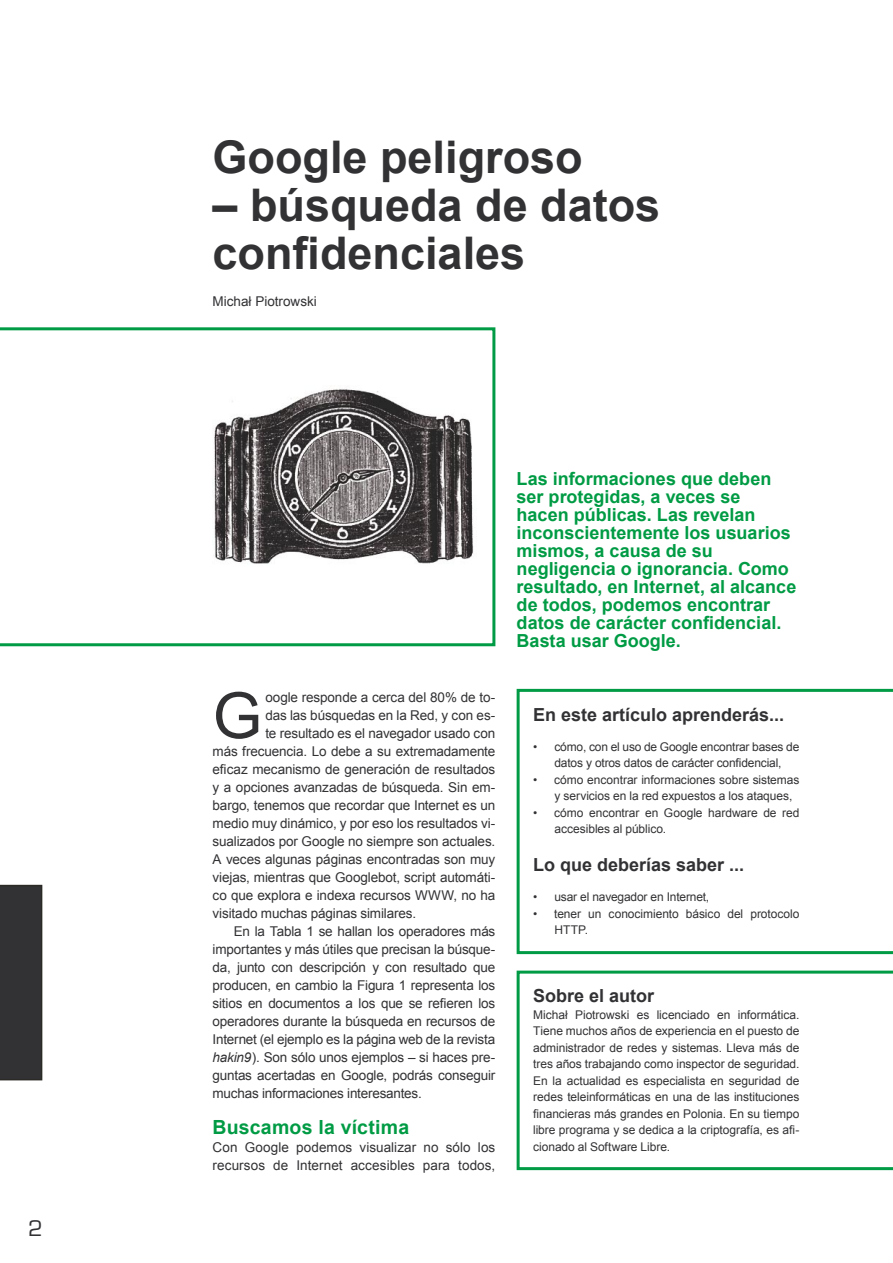
<style>
.page{position:relative;width:893px;height:1263px;background:#fff}
.page>*{position:absolute;margin:0;border:0;box-sizing:border-box;transform-origin:0 0}
.t1{font:63.75px "Arial";color:#323235}
.t2{font:700 45px/48px "Arial";color:#323235}
.t3{font:21px "Euromode";color:#323235}
.t4{font:700 19.5px "Arial";letter-spacing:.01em;color:#009b44}
.t5{font:700 18px/18px "Arial";color:#009b44}
.t6{font:700 18px "Arial";color:#323235}
.t7{font:13.5px/18px "Arial";letter-spacing:-.01em;color:#323235}
.t8{font:12px/16.5px "Arial";letter-spacing:-.005em;color:#323235}
.s1{font-style:italic}
</style>
<div class="page">
<div style="left:0;top:885px;width:42px;height:195px;background:#323235"></div>
<svg style="left:0;top:327px;width:495px;height:319px"></svg>
<img style="left:213px;top:386px;width:263px;height:181px">
<svg style="left:517px;top:971px;width:376px;height:199px"></svg>
<svg style="left:517px;top:689px;width:376px;height:265px"></svg>
<h3 class="t3" style="left:28px;top:1216px;width:16px">2</h3>
<h2 class="t2" style="left:213px;top:135px;width:372px">Google peligroso</h2>
<h2 class="t2" style="left:213px;top:183px;width:449px">– búsqueda de datos confidenciales</h2>
<p class="t7" style="left:213px;top:293px;width:106px">Michał Piotrowski</p>
<h1 class="t1" style="left:213px;top:674px;width:51px">G</h1>
<p class="t7" style="left:265px;top:688px;width:231px">oogle responde a cerca del 80% de to-</p>
<p class="t7" style="left:265px;top:706px;width:231px">das las búsquedas en la Red, y con es-</p>
<p class="t7" style="left:265px;top:724px;width:231px">te resultado es el navegador usado con</p>
<p class="t7" style="left:213px;top:742px;width:284px">más frecuencia. Lo debe a su extremadamente</p>
<p class="t7" style="left:213px;top:760px;width:284px">eficaz mecanismo de generación de resultados</p>
<p class="t7" style="left:213px;top:778px;width:284px">y a opciones avanzadas de búsqueda. Sin em-</p>
<p class="t7" style="left:213px;top:796px;width:284px">bargo, tenemos que recordar que Internet es un</p>
<p class="t7" style="left:213px;top:814px;width:284px">medio muy dinámico, y por eso los resultados vi-</p>
<p class="t7" style="left:213px;top:832px;width:284px">sualizados por Google no siempre son actuales.</p>
<p class="t7" style="left:213px;top:850px;width:284px">A veces algunas páginas encontradas son muy</p>
<p class="t7" style="left:213px;top:868px;width:284px">viejas, mientras que Googlebot, script automáti-</p>
<p class="t7" style="left:213px;top:886px;width:284px">co que explora e indexa recursos WWW, no ha</p>
<p class="t7" style="left:213px;top:904px;width:205px">visitado muchas páginas similares.</p>
<p class="t7" style="left:234px;top:922px;width:263px">En la Tabla 1 se hallan los operadores más</p>
<p class="t7" style="left:213px;top:940px;width:284px">importantes y más útiles que precisan la búsque-</p>
<p class="t7" style="left:213px;top:958px;width:284px">da, junto con descripción y con resultado que</p>
<p class="t7" style="left:213px;top:976px;width:284px">producen, en cambio la Figura 1 representa los</p>
<p class="t7" style="left:213px;top:994px;width:284px">sitios en documentos a los que se refieren los</p>
<p class="t7" style="left:213px;top:1012px;width:284px">operadores durante la búsqueda en recursos de</p>
<p class="t7" style="left:213px;top:1030px;width:284px">Internet (el ejemplo es la página web de la revista</p>
<p class="t7" style="left:213px;top:1048px;width:284px"><span class="s1">hakin9</span>). Son sólo unos ejemplos – si haces pre-</p>
<p class="t7" style="left:213px;top:1066px;width:284px">guntas acertadas en Google, podrás conseguir</p>
<p class="t7" style="left:213px;top:1084px;width:211px">muchas informaciones interesantes.</p>
<h3 class="t4" style="left:213px;top:1114px;width:198px">Buscamos la víctima</h3>
<p class="t7" style="left:213px;top:1138px;width:284px">Con Google podemos visualizar no sólo los recursos de Internet accesibles para todos,</p>
<p class="t5" style="left:517px;top:470px;width:281px">Las informaciones que deben ser protegidas, a veces se hacen públicas. Las revelan inconscientemente los usuarios mismos, a causa de su negligencia o ignorancia. Como resultado, en Internet, al alcance de todos, podemos encontrar datos de carácter confidencial.<br>Basta usar Google.</p>
<h3 class="t6" style="left:533px;top:702px;width:253px">En este artículo aprenderás...</h3>
<p class="t8" style="left:533px;top:738px;width:268px;text-align:center">• cómo, con el uso de Google encontrar bases de datos y otros datos de carácter confidencial,</p>
<p class="t8" style="left:554px;top:771px;width:246px;text-indent:-21px">• cómo encontrar informaciones sobre sistemas y servicios en la red expuestos a los ataques,</p>
<p class="t8" style="left:554px;top:804px;width:246px;text-indent:-21px">• cómo encontrar en Google hardware de red accesibles al público.</p>
<h3 class="t6" style="left:533px;top:853px;width:213px">Lo que deberías saber ...</h3>
<p class="t8" style="left:533px;top:889px;width:178px">• usar el navegador en Internet,</p>
<p class="t8" style="left:554px;top:905px;width:246px;text-indent:-21px">• tener un conocimiento básico del protocolo<br>HTTP.</p>
<h3 class="t6" style="left:533px;top:984px;width:123px">Sobre el autor</h3>
<p class="t8" style="left:533px;top:1006px;width:268px;text-align:justify">Michał Piotrowski es licenciado en informática.<br>Tiene muchos años de experiencia en el puesto de administrador de redes y sistemas. Lleva más de tres años trabajando como inspector de seguridad.<br>En la actualidad es especialista en seguridad de redes teleinformáticas en una de las instituciones financieras más grandes en Polonia. En su tiempo libre programa y se dedica a la criptografía, es afi&shy;cionado al Software Libre.</p>
</div>
